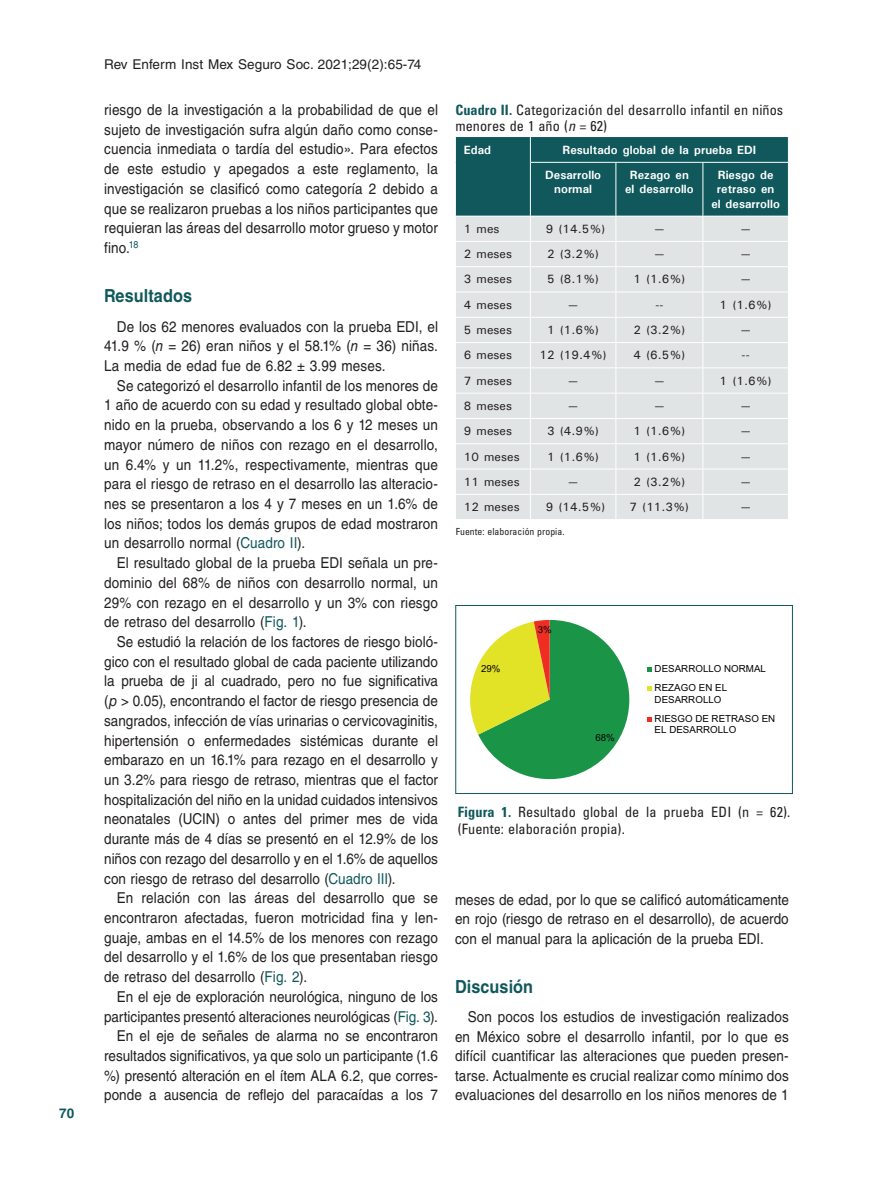
<style>
.page{position:relative;width:893px;height:1191px;background:#fff}
.page>*{position:absolute;margin:0;border:0;box-sizing:border-box;transform-origin:0 0}
.t1{font:700 18px "Helvetica LT Std";letter-spacing:.005em;color:#10585b;scale:.9 1}
.TX{font:15px/19.6px "Helvetica LT Std";letter-spacing:.005em;color:#231f20;text-align:justify;scale:.9 1}
.TT{font:condensed 14.25px/16.5px "Univers LT Std";letter-spacing:.005em;color:#231f20}
.FGC{font:condensed 14.25px/16.5px "Univers LT Std";letter-spacing:.005em;color:#231f20}
.t2{font:13.5px "Helvetica LT Std";letter-spacing:.005em;color:#231f20}
.t3{font:700 13.5px "Helvetica LT Std";color:#10585b}
.TB{font:500 12px "Univers";letter-spacing:.005em;color:#231f20}
.TCH{font:700 12px/14.2px "Univers";letter-spacing:.005em;color:#fff;text-align:center}
.t4{font:9.75px/18.8px "Arial";color:#050504}
.TFN{font:condensed 9.75px "Univers LT Std";letter-spacing:.005em;color:#231f20}
.s1{font-style:italic}
.s2{color:#10585b}
.s3{font-weight:700;color:#10585b}
</style>
<div class="page">
<svg style="left:455px;top:137px;width:334px;height:382px;background:#b7c9ca"></svg>
<hr style="left:531px;top:162px;width:85px;height:1px;background:#fff">
<hr style="left:616px;top:162px;width:87px;height:1px;background:#fff">
<hr style="left:703px;top:162px;width:86px;height:1px;background:#fff">
<svg style="left:470px;top:620px;width:159px;height:159px"></svg>
<svg style="left:647px;top:667px;width:4px;height:5px"></svg>
<svg style="left:647px;top:686px;width:4px;height:5px"></svg>
<svg style="left:647px;top:717px;width:4px;height:4px"></svg>
<div style="left:455px;top:605px;width:338px;height:189px;border:1px solid #10585b"></div>
<p class="t3" style="left:59px;top:1104px;width:17px">70</p>
<p class="t2" style="left:104px;top:57px;width:319px">Rev Enferm Inst Mex Seguro Soc. 2021;29(2):65-74</p>
<p class="TX" style="left:104px;top:100px;width:372px">riesgo de la investigación a la probabilidad de que el sujeto de investigación sufra algún daño como conse&shy;cuencia inmediata o tardía del estudio». Para efectos de este estudio y apegados a este reglamento, la investigación se clasificó como categoría 2 debido a que se realizaron pruebas a los niños participantes que requieran las áreas del desarrollo motor grueso y motor fino.<sup>18</sup></p>
<h1 class="t1" style="left:104px;top:285px;width:99px">Resultados</h1>
<p class="TX" style="left:104px;top:316px;width:372px;text-indent:13px">De los 62 menores evaluados con la prueba EDI, el 41.9 % (<span class="s1">n</span> = 26) eran niños y el 58.1% (<span class="s1">n</span> = 36) niñas.<br>La media de edad fue de 6.82 ± 3.99 meses.</p>
<p class="TX" style="left:104px;top:375px;width:372px;text-indent:13px">Se categorizó el desarrollo infantil de los menores de 1 año de acuerdo con su edad y resultado global obte&shy;nido en la prueba, observando a los 6 y 12 meses un mayor número de niños con rezago en el desarrollo, un 6.4% y un 11.2%, respectivamente, mientras que para el riesgo de retraso en el desarrollo las alteracio&shy;nes se presentaron a los 4 y 7 meses en un 1.6% de los niños; todos los demás grupos de edad mostraron un desarrollo normal (<span class="s2">Cuadro II</span>).</p>
<p class="TX" style="left:104px;top:553px;width:372px;text-indent:13px">El resultado global de la prueba EDI señala un pre&shy;dominio del 68% de niños con desarrollo normal, un 29% con rezago en el desarrollo y un 3% con riesgo de retraso del desarrollo (<span class="s2">Fig. 1</span>).</p>
<p class="TX" style="left:104px;top:632px;width:372px;text-indent:13px">Se estudió la relación de los factores de riesgo bioló&shy;gico con el resultado global de cada paciente utilizando la prueba de ji al cuadrado, pero no fue significativa (<span class="s1">p</span> &gt; 0.05), encontrando el factor de riesgo presencia de sangrados, infección de vías urinarias o cervicovaginitis, hipertensión o enfermedades sistémicas durante el embarazo en un 16.1% para rezago en el desarrollo y un 3.2% para riesgo de retraso, mientras que el factor hospitalización del niño en la unidad cuidados intensivos neonatales (UCIN) o antes del primer mes de vida durante más de 4 días se presentó en el 12.9% de los niños con rezago del desarrollo y en el 1.6% de aquellos con riesgo de retraso del desarrollo (<span class="s2">Cuadro III</span>).</p>
<p class="TX" style="left:104px;top:888px;width:372px;text-indent:13px">En relación con las áreas del desarrollo que se encontraron afectadas, fueron motricidad fina y len&shy;guaje, ambas en el 14.5% de los menores con rezago del desarrollo y el 1.6% de los que presentaban riesgo de retraso del desarrollo (<span class="s2">Fig. 2</span>).</p>
<p class="TX" style="left:104px;top:986px;width:372px;text-align:right">En el eje de exploración neurológica, ninguno de los participantes presentó alteraciones neurológicas (<span class="s2">Fig. 3</span>).</p>
<p class="TX" style="left:104px;top:1026px;width:372px;text-indent:13px">En el eje de señales de alarma no se encontraron resultados significativos, ya que solo un participante (1.6 %) presentó alteración en el ítem ALA 6.2, que corres&shy;ponde a ausencia de reflejo del paracaídas a los 7</p>
<p class="TT" style="left:455px;top:101px;width:329px"><span class="s3">Cuadro II.</span> Categorización del desarrollo infantil en niños menores de 1 año (<span class="s1">n</span> = 62)</p>
<p class="TCH" style="left:464px;top:142px;width:29px">Edad</p>
<p class="TCH" style="left:563px;top:142px;width:195px">Resultado global de la prueba EDI</p>
<p class="TCH" style="left:545px;top:168px;width:58px">Desarrollo normal</p>
<p class="TCH" style="left:625px;top:168px;width:70px">Rezago en el desarrollo</p>
<p class="TCH" style="left:711px;top:168px;width:70px">Riesgo de retraso en el desarrollo</p>
<p class="TB" style="left:464px;top:221px;width:37px">1 mes</p>
<p class="TB" style="left:546px;top:221px;width:61px">9 (14.5%)</p>
<p class="TB" style="left:653px;top:221px;width:13px">—</p>
<p class="TB" style="left:740px;top:221px;width:13px">—</p>
<p class="TB" style="left:464px;top:246px;width:50px">2 meses</p>
<p class="TB" style="left:547px;top:246px;width:54px">2 (3.2%)</p>
<p class="TB" style="left:653px;top:246px;width:13px">—</p>
<p class="TB" style="left:740px;top:246px;width:13px">—</p>
<p class="TB" style="left:464px;top:272px;width:50px">3 meses</p>
<p class="TB" style="left:547px;top:272px;width:54px">5 (8.1%)</p>
<p class="TB" style="left:633px;top:272px;width:54px">1 (1.6%)</p>
<p class="TB" style="left:740px;top:272px;width:13px">—</p>
<p class="TB" style="left:464px;top:297px;width:50px">4 meses</p>
<p class="TB" style="left:567px;top:297px;width:13px">—</p>
<p class="TB" style="left:655px;top:297px;width:10px">--</p>
<p class="TB" style="left:720px;top:297px;width:54px">1 (1.6%)</p>
<p class="TB" style="left:464px;top:322px;width:50px">5 meses</p>
<p class="TB" style="left:547px;top:322px;width:54px">1 (1.6%)</p>
<p class="TB" style="left:633px;top:322px;width:54px">2 (3.2%)</p>
<p class="TB" style="left:740px;top:322px;width:13px">—</p>
<p class="TB" style="left:464px;top:347px;width:50px">6 meses</p>
<p class="TB" style="left:539px;top:347px;width:69px">12 (19.4%)</p>
<p class="TB" style="left:633px;top:347px;width:54px">4 (6.5%)</p>
<p class="TB" style="left:742px;top:347px;width:10px">--</p>
<p class="TB" style="left:464px;top:373px;width:50px">7 meses</p>
<p class="TB" style="left:567px;top:373px;width:13px">—</p>
<p class="TB" style="left:653px;top:373px;width:13px">—</p>
<p class="TB" style="left:720px;top:373px;width:54px">1 (1.6%)</p>
<p class="TB" style="left:464px;top:398px;width:50px">8 meses</p>
<p class="TB" style="left:567px;top:398px;width:13px">—</p>
<p class="TB" style="left:653px;top:398px;width:13px">—</p>
<p class="TB" style="left:740px;top:398px;width:13px">—</p>
<p class="TB" style="left:464px;top:423px;width:50px">9 meses</p>
<p class="TB" style="left:547px;top:423px;width:54px">3 (4.9%)</p>
<p class="TB" style="left:633px;top:423px;width:54px">1 (1.6%)</p>
<p class="TB" style="left:740px;top:423px;width:13px">—</p>
<p class="TB" style="left:464px;top:449px;width:57px">10 meses</p>
<p class="TB" style="left:547px;top:449px;width:54px">1 (1.6%)</p>
<p class="TB" style="left:633px;top:449px;width:54px">1 (1.6%)</p>
<p class="TB" style="left:740px;top:449px;width:13px">—</p>
<p class="TB" style="left:464px;top:474px;width:57px">11 meses</p>
<p class="TB" style="left:567px;top:474px;width:13px">—</p>
<p class="TB" style="left:633px;top:474px;width:54px">2 (3.2%)</p>
<p class="TB" style="left:740px;top:474px;width:13px">—</p>
<p class="TB" style="left:464px;top:499px;width:57px">12 meses</p>
<p class="TB" style="left:546px;top:499px;width:61px">9 (14.5%)</p>
<p class="TB" style="left:630px;top:499px;width:61px">7 (11.3%)</p>
<p class="TB" style="left:740px;top:499px;width:13px">—</p>
<p class="TFN" style="left:456px;top:525px;width:110px">Fuente: elaboración propia.</p>
<p class="t4" style="left:481px;top:659px;width:21px">29%</p>
<p class="t4" style="left:538px;top:620px;width:16px">3%</p>
<p class="t4" style="left:595px;top:727px;width:21px">68%</p>
<p class="t4" style="left:655px;top:659px;width:113px">DESARROLLO NORMAL<br>REZAGO EN EL</p>
<p class="t4" style="left:655px;top:689px;width:122px">DESARROLLO<br>RIESGO DE RETRASO EN</p>
<p class="t4" style="left:655px;top:720px;width:83px">EL DESARROLLO</p>
<p class="FGC" style="left:458px;top:803px;width:334px"><span class="s3">Figura 1.</span> Resultado global de la prueba EDI (n = 62). (Fuente: elaboración propia).</p>
<p class="TX" style="left:455px;top:889px;width:372px">meses de edad, por lo que se calificó automáticamente en rojo (riesgo de retraso en el desarrollo), de acuerdo con el manual para la aplicación de la prueba EDI.</p>
<h1 class="t1" style="left:455px;top:975px;width:88px">Discusión</h1>
<p class="TX" style="left:455px;top:1007px;width:372px;text-indent:13px">Son pocos los estudios de investigación realizados en México sobre el desarrollo infantil, por lo que es difícil cuantificar las alteraciones que pueden presen&shy;tarse. Actualmente es crucial realizar como mínimo dos evaluaciones del desarrollo en los niños menores de 1</p>
</div>
